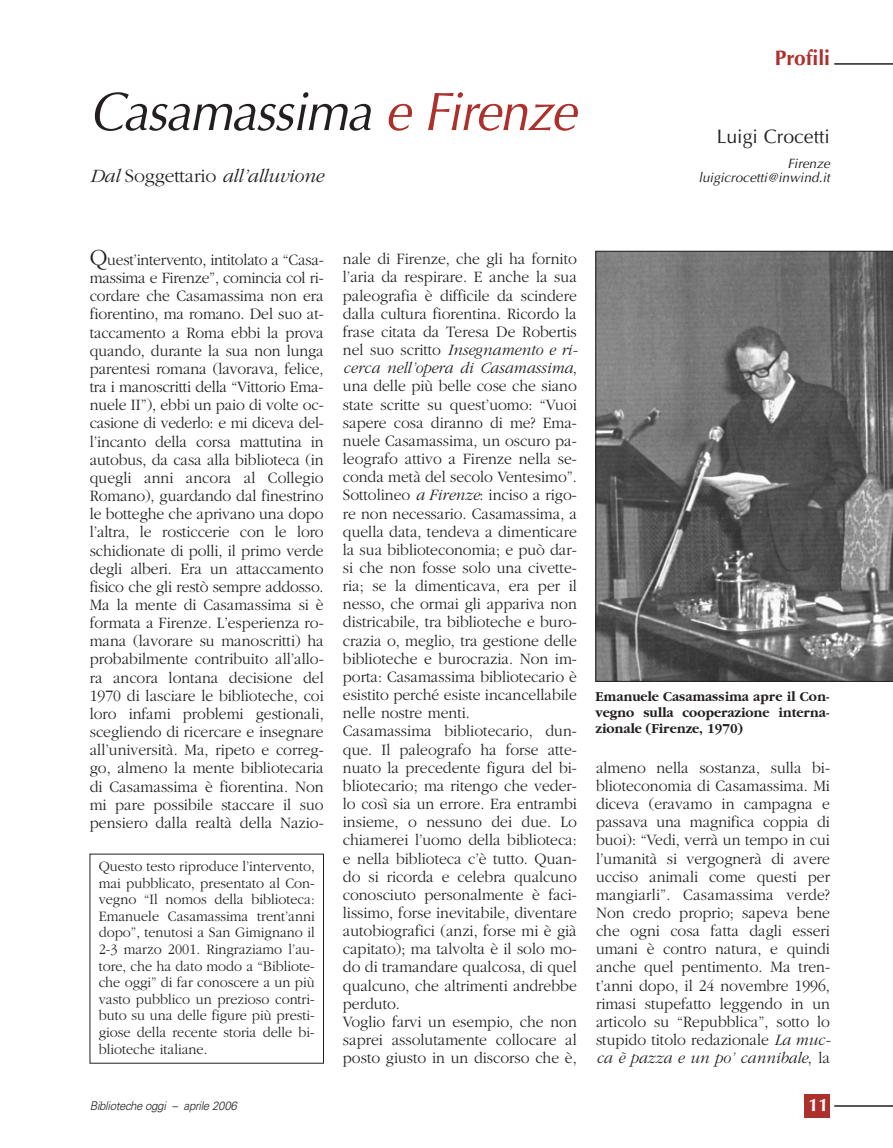
<style>
.page{position:relative;width:893px;height:1148px;background:#fff}
.page>*{position:absolute;margin:0;border:0;box-sizing:border-box;transform-origin:0 0}
.t1{font:italic 54px "Optima";letter-spacing:-.03em;color:#231f20;scale:.95 1}
.t2{font:700 21px "Optima";color:#ac312d}
.t3{font:italic 300 19.5px "Garamond";letter-spacing:-.01em;color:#231f20}
.t4{font:19.5px "Optima";color:#231f20}
.t5{font:700 18px "Optima";color:#fff}
.t6{font:300 16.5px/18.1px "Garamond";color:#231f20;text-align:justify;scale:.95 1}
.t7{font:300 15px/16.6px "Garamond";color:#231f20;text-align:justify;scale:.95 1}
.t8{font:700 14.25px/15.8px "Garamond";color:#231f20;text-align:justify;scale:.95 1}
.t9{font:italic 13.5px/14.2px "Optima";color:#231f20;text-align:right}
.t10{font:italic 300 12px "Univers";letter-spacing:-.03em;color:#231f20;scale:.95 1}
.s1{color:#ac312d}
.s2{font-style:normal}
.s3{font-size:24px}
.s4{font-style:italic}
</style>
<div class="page">
<div style="left:804px;top:1094px;width:26px;height:23px;background:#ac312d"></div>
<hr style="left:834px;top:1105px;width:58px;height:1px;background:#231f20">
<hr style="left:834px;top:63px;width:58px;height:2px;background:#231f20">
<svg style="left:595px;top:251px;width:297px;height:430px;background:#6e6e6e"></svg>
<h1 class="t1" style="left:90px;top:89px;width:513px">Casamassima <span class="s1">e Firenze</span></h1>
<p class="t3" style="left:90px;top:169px;width:235px">Dal <span class="s2">Soggettario</span> all’alluvione</p>
<p class="t2" style="left:774px;top:49px;width:57px">Profili</p>
<p class="t4" style="left:716px;top:128px;width:115px">Luigi Crocetti</p>
<p class="t9" style="left:698px;top:158px;width:133px">Firenze luigicrocetti@inwind.it</p>
<p class="t6" style="left:90px;top:252px;width:248px"><span class="s3">Q</span>uest’intervento, intitolato a “Casa&shy;massima e Firenze”, comincia col ri&shy;cordare che Casamassima non era fiorentino, ma romano. Del suo at&shy;taccamento a Roma ebbi la prova quando, durante la sua non lunga parentesi romana (lavorava, felice, tra i manoscritti della “Vittorio Ema&shy;nuele II”), ebbi un paio di volte oc&shy;casione di vederlo: e mi diceva del&shy;l’incanto della corsa mattutina in autobus, da casa alla biblioteca (in quegli anni ancora al Collegio Romano), guardando dal finestrino le botteghe che aprivano una dopo l’altra, le rosticcerie con le loro schidionate di polli, il primo verde degli alberi. Era un attaccamento fisico che gli restò sempre addosso.<br>Ma la mente di Casamassima si è formata a Firenze. L’esperienza ro&shy;mana (lavorare su manoscritti) ha probabilmente contribuito all’allo&shy;ra ancora lontana decisione del 1970 di lasciare le biblioteche, coi loro infami problemi gestionali, scegliendo di ricercare e insegnare all’università. Ma, ripeto e correg&shy;go, almeno la mente bibliotecaria di Casamassima è fiorentina. Non mi pare possibile staccare il suo pensiero dalla realtà della Nazio-</p>
<p class="t6" style="left:343px;top:251px;width:248px;text-align:left">nale di Firenze, che gli ha fornito l’aria da respirare. E anche la sua paleografia è difficile da scindere dalla cultura fiorentina. Ricordo la frase citata da Teresa De Robertis nel suo scritto <span class="s4">Insegnamento e ri&shy;cerca nell’opera di Casamassima</span>, una delle più belle cose che siano state scritte su quest’uomo: “Vuoi sapere cosa diranno di me? Ema&shy;nuele Casamassima, un oscuro pa&shy;leografo attivo a Firenze nella se&shy;conda metà del secolo Ventesimo”.<br>Sottolineo <span class="s4">a Firenze</span>: inciso a rigo&shy;re non necessario. Casamassima, a quella data, tendeva a dimenticare la sua biblioteconomia; e può dar&shy;si che non fosse solo una civette&shy;ria; se la dimenticava, era per il nesso, che ormai gli appariva non districabile, tra biblioteche e buro&shy;crazia o, meglio, tra gestione delle biblioteche e burocrazia. Non im&shy;porta: Casamassima bibliotecario è esistito perché esiste incancellabile nelle nostre menti.<br>Casamassima bibliotecario, dun&shy;que. Il paleografo ha forse atte&shy;nuato la precedente figura del bi&shy;bliotecario; ma ritengo che veder&shy;lo così sia un errore. Era entrambi insieme, o nessuno dei due. Lo chiamerei l’uomo della biblioteca: e nella biblioteca c’è tutto. Quan&shy;do si ricorda e celebra qualcuno conosciuto personalmente è faci&shy;lissimo, forse inevitabile, diventare autobiografici (anzi, forse mi è già capitato); ma talvolta è il solo mo&shy;do di tramandare qualcosa, di quel qualcuno, che altrimenti andrebbe perduto.<br>Voglio farvi un esempio, che non saprei assolutamente collocare al posto giusto in un discorso che è,</p>
<p class="t7" style="left:99px;top:859px;width:229px">Questo testo riproduce l’intervento, mai pubblicato, presentato al Con&shy;vegno “Il nomos della biblioteca:<br>Emanuele Casamassima trent’anni dopo”, tenutosi a San Gimignano il 2-3 marzo 2001. Ringraziamo l’au&shy;tore, che ha dato modo a “Bibliote&shy;che oggi” di far conoscere a un più vasto pubblico un prezioso contri&shy;buto su una delle figure più presti&shy;giose della recente storia delle bi&shy;blioteche italiane.</p>
<p class="t10" style="left:90px;top:1100px;width:156px">Biblioteche oggi – aprile 2006</p>
<p class="t8" style="left:595px;top:690px;width:248px">Emanuele Casamassima apre il Con&shy;vegno sulla cooperazione interna&shy;zionale (Firenze, 1970)</p>
<p class="t6" style="left:596px;top:759px;width:248px">almeno nella sostanza, sulla bi&shy;blioteconomia di Casamassima. Mi diceva (eravamo in campagna e passava una magnifica coppia di buoi): “Vedi, verrà un tempo in cui l’umanità si vergognerà di avere ucciso animali come questi per mangiarli”. Casamassima verde?<br>Non credo proprio; sapeva bene che ogni cosa fatta dagli esseri umani è contro natura, e quindi anche quel pentimento. Ma tren&shy;t’anni dopo, il 24 novembre 1996, rimasi stupefatto leggendo in un articolo su “Repubblica”, sotto lo stupido titolo redazionale <span class="s4">La muc&shy;ca è pazza e un po’ cannibale</span>, la</p>
<p class="t5" style="left:808px;top:1097px;width:22px">11</p>
</div>
